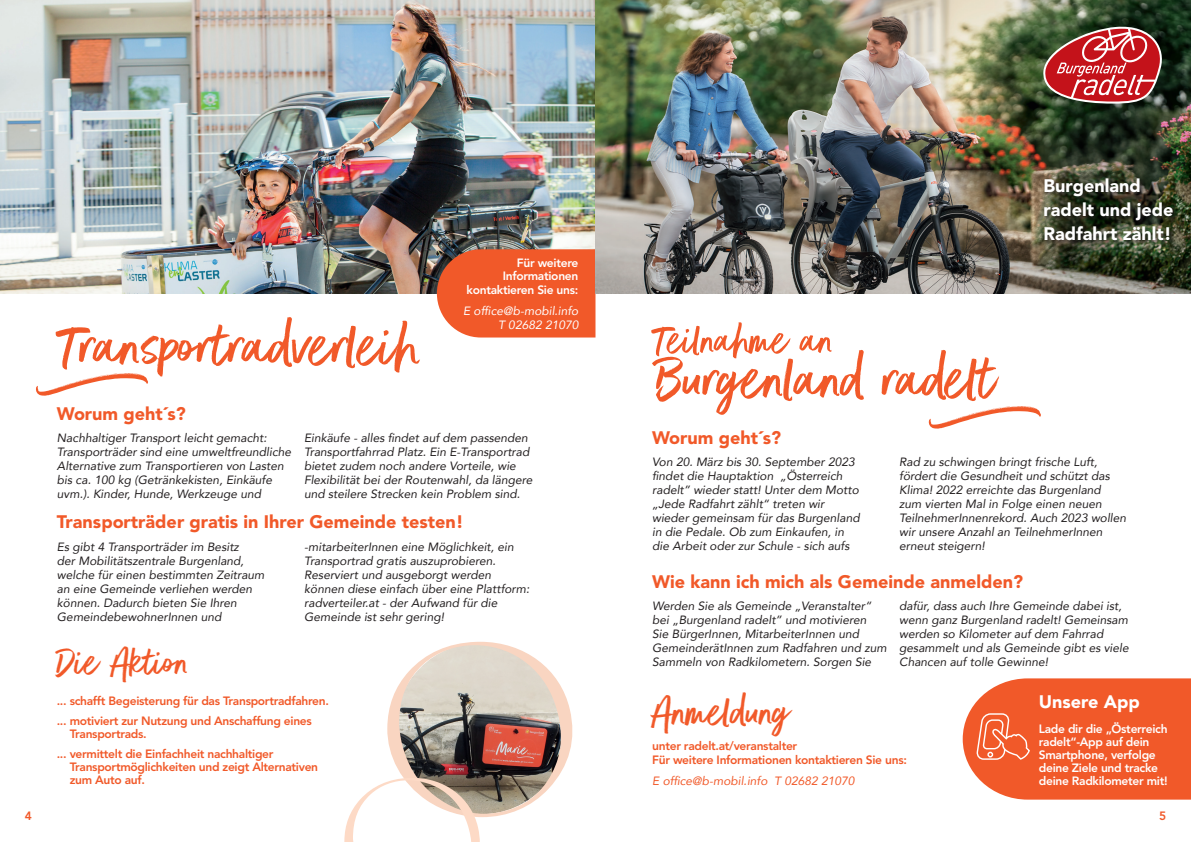
<style>
.page{position:relative;width:1191px;height:842px;background:#fff}
.page>*{position:absolute;margin:0;border:0;box-sizing:border-box;transform-origin:0 0}
.t1{font:76.6px "Better Times Swash";color:#f15929}
.t2{font:72px "Better Times";color:#f15929}
.t3{font:50px "Better Times";color:#f15929}
.t4{font:49px "Better Times";color:#f15929}
.t5{font:45.6px "Better Times";color:#f15929}
.t6{font:900 18px "Avenir";color:#f15929}
.t7{font:900 18px/24px "Avenir";color:#fff}
.t8{font:italic 12px/14px "Avenir";color:#231f20}
.t9{font:800 12px/20px "Avenir";letter-spacing:-.025em;color:#f15929}
.t10{font:800 12px/13px "Avenir";letter-spacing:-.025em;color:#fff;text-align:right}
.t11{font:italic 12px "Avenir";color:#f15929}
.t12{font:italic 12px/14px "Avenir";color:#fff;text-align:right}
</style>
<div class="page">
<img style="left:0;top:0;width:1191px;height:293px">
<svg style="left:437px;top:249px;width:158px;height:88px;background:#eb5d30"></svg>
<svg style="left:344px;top:642px;width:229px;height:200px"></svg>
<svg style="left:962px;top:678px;width:229px;height:122px;background:#f2673b"></svg>
<div style="left:1043px;top:177px;width:135px;height:68px;background:#231f20;opacity:.75"></div>
<svg style="left:1043px;top:27px;width:118px;height:77px;background:#b14e4d"></svg>
<h2 class="t2" style="left:57px;top:306px;width:364px">Transportradverleih</h2>
<h1 class="t1" style="left:34px;top:353px;width:119px">h</h1>
<h3 class="t6" style="left:57px;top:400px;width:130px">Worum geht´s?</h3>
<p class="t10" style="left:466px;top:256px;width:113px;line-height:13.5px">Für weitere<br>Informationen kontaktieren Sie uns:</p>
<p class="t12" style="left:463px;top:303px;width:117px">E office@b-mobil.info<br>T 02682 21070</p>
<p class="t8" style="left:57px;top:430px;width:236px">Nachhaltiger Transport leicht gemacht:<br>Transporträder sind eine umweltfreundliche Alternative zum Transportieren von Lasten bis ca. 100 kg (Getränkekisten, Einkäufe uvm.). Kinder, Hunde, Werkzeuge und</p>
<p class="t8" style="left:304px;top:430px;width:230px">Einkäufe - alles findet auf dem passenden Transportfahrrad Platz. Ein E-Transportrad bietet zudem noch andere Vorteile, wie Flexibilität bei der Routenwahl, da längere und steilere Strecken kein Problem sind.</p>
<h3 class="t6" style="left:57px;top:508px;width:408px">Transporträder gratis in Ihrer Gemeinde testen!</h3>
<p class="t8" style="left:57px;top:539px;width:209px">Es gibt 4 Transporträder im Besitz<br>der Mobilitätszentrale Burgenland, welche für einen bestimmten Zeitraum an eine Gemeinde verliehen werden können. Dadurch bieten Sie Ihren GemeindebewohnerInnen und</p>
<p class="t8" style="left:304px;top:539px;width:227px">-mitarbeiterInnen eine Möglichkeit, ein Transportrad gratis auszuprobieren.<br>Reserviert und ausgeborgt werden können diese einfach über eine Plattform: radverteiler.at - der Aufwand für die Gemeinde ist sehr gering!</p>
<h3 class="t5" style="left:57px;top:637px;width:134px">Die Aktion</h3>
<p class="t9" style="left:57px;top:692px;width:274px">... schafft Begeisterung für das Transportradfahren. ... motiviert zur Nutzung und Anschaffung eines</p>
<p class="t9" style="left:57px;top:725px;width:218px;text-indent:13px">Transportrads.<br>... vermittelt die Einfachheit nachhaltiger</p>
<p class="t9" style="left:70px;top:761px;width:250px;line-height:13px">Transportmöglichkeiten und zeigt Alternativen zum Auto auf.</p>
<h3 class="t7" style="left:1043px;top:175px;width:132px">Burgenland radelt und jede<br>Radfahrt zählt!</h3>
<h3 class="t3" style="left:652px;top:312px;width:183px">Teilnahme an</h3>
<h2 class="t2" style="left:652px;top:339px;width:345px">Burgenland radelt</h2>
<h1 class="t1" style="left:926px;top:386px;width:119px">h</h1>
<h3 class="t6" style="left:652px;top:424px;width:130px">Worum geht´s?</h3>
<p class="t8" style="left:652px;top:454px;width:209px">Von 20. März bis 30. September 2023 findet die Hauptaktion „Österreich radelt” wieder statt! Unter dem Motto „Jede Radfahrt zählt“ treten wir wieder gemeinsam für das Burgenland in die Pedale. Ob zum Einkaufen, in die Arbeit oder zur Schule - sich aufs</p>
<p class="t8" style="left:899px;top:454px;width:228px">Rad zu schwingen bringt frische Luft, fördert die Gesundheit und schützt das Klima! 2022 erreichte das Burgenland zum vierten Mal in Folge einen neuen TeilnehmerInnenrekord. Auch 2023 wollen wir unsere Anzahl an TeilnehmerInnen erneut steigern!</p>
<h3 class="t6" style="left:652px;top:568px;width:372px">Wie kann ich mich als Gemeinde anmelden?</h3>
<p class="t8" style="left:652px;top:598px;width:236px">Werden Sie als Gemeinde „Veranstalter“ bei „Burgenland radelt” und motivieren<br>Sie BürgerInnen, MitarbeiterInnen und GemeinderätInnen zum Radfahren und zum Sammeln von Radkilometern. Sorgen Sie</p>
<p class="t8" style="left:899px;top:598px;width:231px">dafür, dass auch Ihre Gemeinde dabei ist, wenn ganz Burgenland radelt! Gemeinsam werden so Kilometer auf dem Fahrrad gesammelt und als Gemeinde gibt es viele Chancen auf tolle Gewinne!</p>
<h3 class="t4" style="left:652px;top:685px;width:140px">Anmeldung</h3>
<p class="t9" style="left:652px;top:739px;width:256px;line-height:14px">unter radelt.at/veranstalter<br>Für weitere Informationen kontaktieren Sie uns:</p>
<p class="t11" style="left:652px;top:773px;width:204px">E office@b-mobil.info T 02682 21070</p>
<h3 class="t7" style="left:1038px;top:691px;width:103px">Unsere App</h3>
<p class="t10" style="left:1038px;top:723px;width:130px;text-align:left">Lade dir die „Österreich radelt“-App auf dein<br>Smartphone, verfolge deine Ziele und tracke deine Radkilometer mit!</p>
<p class="t9" style="left:25px;top:806px;width:9px">4</p>
<p class="t9" style="left:1159px;top:806px;width:9px">5</p>
</div>
